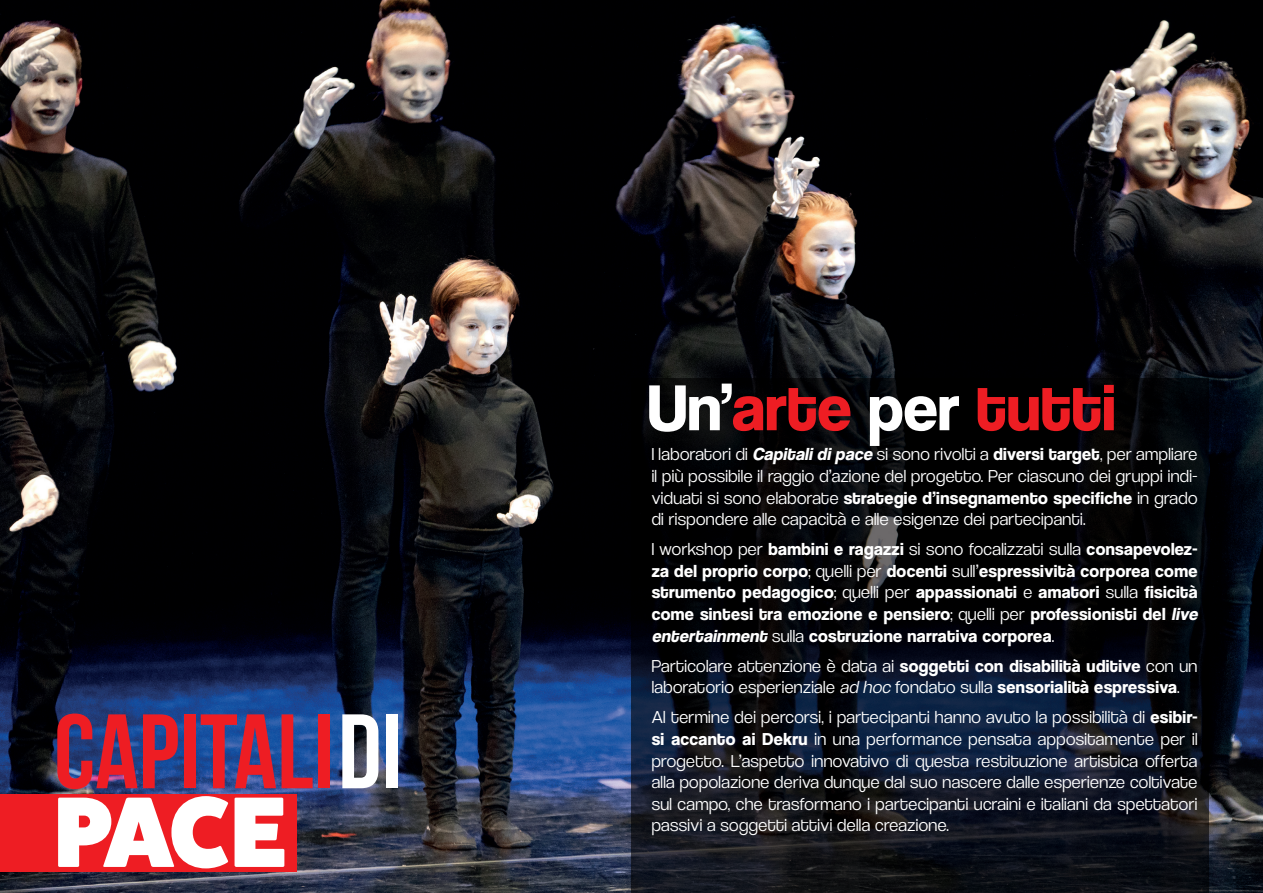
<style>
.page{position:relative;width:1263px;height:893px;background:#fff}
.page>*{position:absolute;margin:0;border:0;box-sizing:border-box;transform-origin:0 0}
.t1{font:700 105.6px "Bebas Neue";color:#ee1d23}
.t2{font:800 100.5px "Fat Frank";color:#fff}
.t3{font:700 67.5px "Coolvetica Rg";color:#ee1d23}
.t4{font:18px/21.6px "Coolvetica Lt";letter-spacing:.02em;color:#fff}
.t5{font:700 18px/21.6px "Coolvetica Rg";letter-spacing:.02em;color:#fff}
.s1{color:#fff}
.s2{font-family:"Coolvetica Rg";font-weight:700;font-style:italic}
.s3{font-family:"Coolvetica Rg";font-weight:700}
.s4{font-family:"Coolvetica Lt";font-weight:400}
.s5{font-style:italic}
</style>
<div class="page">
<img style="left:0;top:0;width:1263px;height:893px">
<div style="left:0;top:794px;width:296px;height:77px;background:#ee1d23"></div>
<svg style="left:631px;top:378px;width:578px;height:515px;background:#080b12"></svg>
<h1 class="t1" style="left:54px;top:694px;width:349px">CAPITALI<span class="s1">DI</span></h1>
<h2 class="t2" style="left:55px;top:776px;width:233px">PACE</h2>
<h3 class="t3" style="left:648px;top:368px;width:470px"><span class="s1">Un’</span>arte <span class="s1">per</span> tutti</h3>
<p class="t4" style="left:652px;top:443px;width:547px">I laboratori di <span class="s2">Capitalidipace</span> si sono rivolti a <span class="s3">diversi target</span>, per ampliare il più possibile il raggio d’azione del progetto. Per ciascuno dei gruppi indi-</p>
<p class="t5" style="left:652px;top:486px;width:547px"><span class="s4">viduati si sono elaborate</span> strategie d’insegnamento specifiche <span class="s4">in grado</span></p>
<p class="t4" style="left:652px;top:504px;width:547px;line-height:30.2px">di rispondere alle capacità e alle esigenze dei partecipanti.<br>I workshop per <span class="s3">bambini e ragazzi</span> si sono focalizzati sulla <span class="s3">consapevolez-</span></p>
<p class="t5" style="left:652px;top:560px;width:551px">za del proprio corpo<span class="s4">; quelli per</span> docenti <span class="s4">sull’</span>espressività corporea come strumento pedagogico<span class="s4">; quelli per</span> appassionati <span class="s4">e</span> amatori <span class="s4">sulla</span> fisicità come sintesi tra emozione e pensiero<span class="s4">; quelli per</span> professionisti del <span class="s5">live entertainment</span> <span class="s4">sulla</span> costruzione narrativa corporea<span class="s4">.</span></p>
<p class="t4" style="left:652px;top:655px;width:547px">Particolare attenzione è data ai <span class="s3">soggetti con disabilità uditive</span> con un laboratorio esperienziale <span class="s5">ad hoc</span> fondato sulla <span class="s3">sensorialità espressiva</span>.</p>
<p class="t4" style="left:652px;top:706px;width:547px;text-align:justify">Al termine dei percorsi, i partecipanti hanno avuto la possibilità di <span class="s3">esibir&shy;si accanto ai Dekru</span> in una performance pensata appositamente per il progetto. L’aspetto innovativo di questa restituzione artistica offerta alla popolazione deriva dunque dal suo nascere dalle esperienze coltivate sul campo, che trasformano i partecipanti ucraini e italiani da spettatori passivi a soggetti attivi della creazione.</p>
</div>
